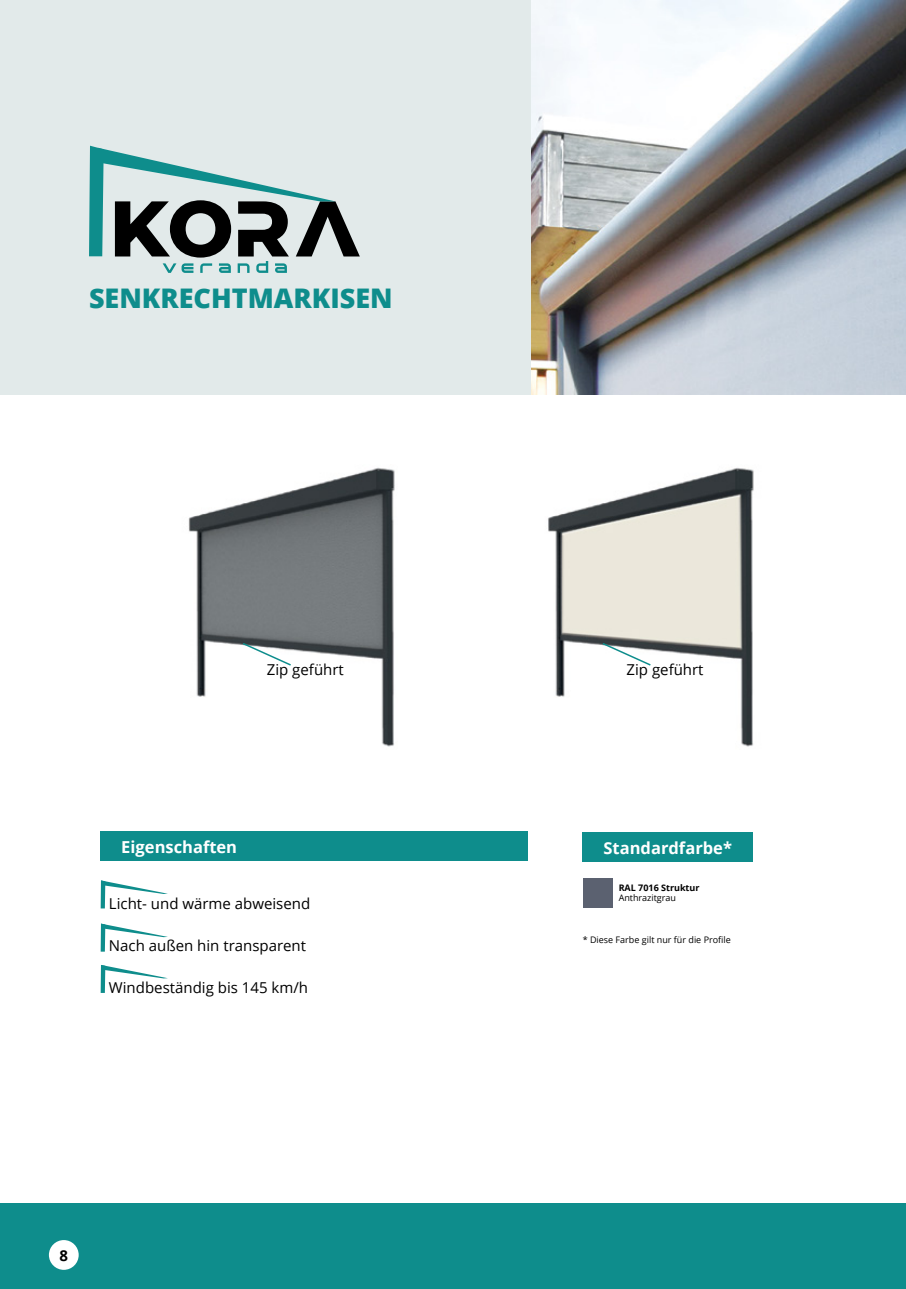
<style>
.page{position:relative;width:906px;height:1289px;background:#fff}
.page>*{position:absolute;margin:0;border:0;box-sizing:border-box;transform-origin:0 0}
.t1{font:800 27px "Open Sans";color:#0e8d8c}
.t2{font:700 16.5px "Open Sans";color:#fff}
.t3{font:15px "Open Sans";color:#000}
.t4{font:700 15px "Open Sans";color:#000}
.t5{font:9px "Open Sans";color:#000}
.t6{font:700 9px "Open Sans";color:#000}
</style>
<div class="page">
<img style="left:530px;top:0;width:376px;height:395px">
<div style="left:0;top:0;width:530px;height:395px;background:#e2eaea"></div>
<img style="left:100px;top:467px;width:654px;height:526px">
<div style="left:0;top:1203px;width:906px;height:85px;background:#0e8d8c"></div>
<div style="left:100px;top:831px;width:427px;height:30px;background:#0e8d8c"></div>
<svg style="left:601px;top:641px;width:51px;height:26px"></svg>
<svg style="left:241px;top:641px;width:51px;height:26px"></svg>
<svg style="left:89px;top:146px;width:271px;height:127px"></svg>
<div style="left:583px;top:832px;width:170px;height:30px;background:#0e8d8c"></div>
<div style="left:583px;top:878px;width:29px;height:30px;background:#5b6170"></div>
<svg style="left:101px;top:880px;width:67px;height:28px"></svg>
<svg style="left:101px;top:923px;width:67px;height:28px"></svg>
<svg style="left:101px;top:964px;width:67px;height:28px"></svg>
<div style="left:49px;top:1239px;width:30px;height:30px;background:#fff;border-radius:50%"></div>
<h1 class="t1" style="left:89px;top:277px;width:305px">SENKRECHTMARKISEN</h1>
<p class="t3" style="left:267px;top:659px;width:79px">Zip geführt</p>
<p class="t3" style="left:626px;top:659px;width:79px">Zip geführt</p>
<p class="t2" style="left:121px;top:835px;width:117px">Eigenschaften</p>
<p class="t3" style="left:109px;top:892px;width:203px">Licht- und wärme abweisend</p>
<p class="t3" style="left:109px;top:934px;width:199px">Nach außen hin transparent</p>
<p class="t3" style="left:109px;top:976px;width:201px">Windbeständig bis 145 km/h</p>
<p class="t2" style="left:603px;top:836px;width:130px">Standardfarbe*</p>
<p class="t6" style="left:618px;top:881px;width:82px">RAL 7016 Struktur</p>
<p class="t5" style="left:618px;top:892px;width:59px">Anthrazitgrau</p>
<p class="t5" style="left:583px;top:933px;width:150px">* Diese Farbe gilt nur für die Profile</p>
<p class="t4" style="left:59px;top:1244px;width:10px">8</p>
</div>
